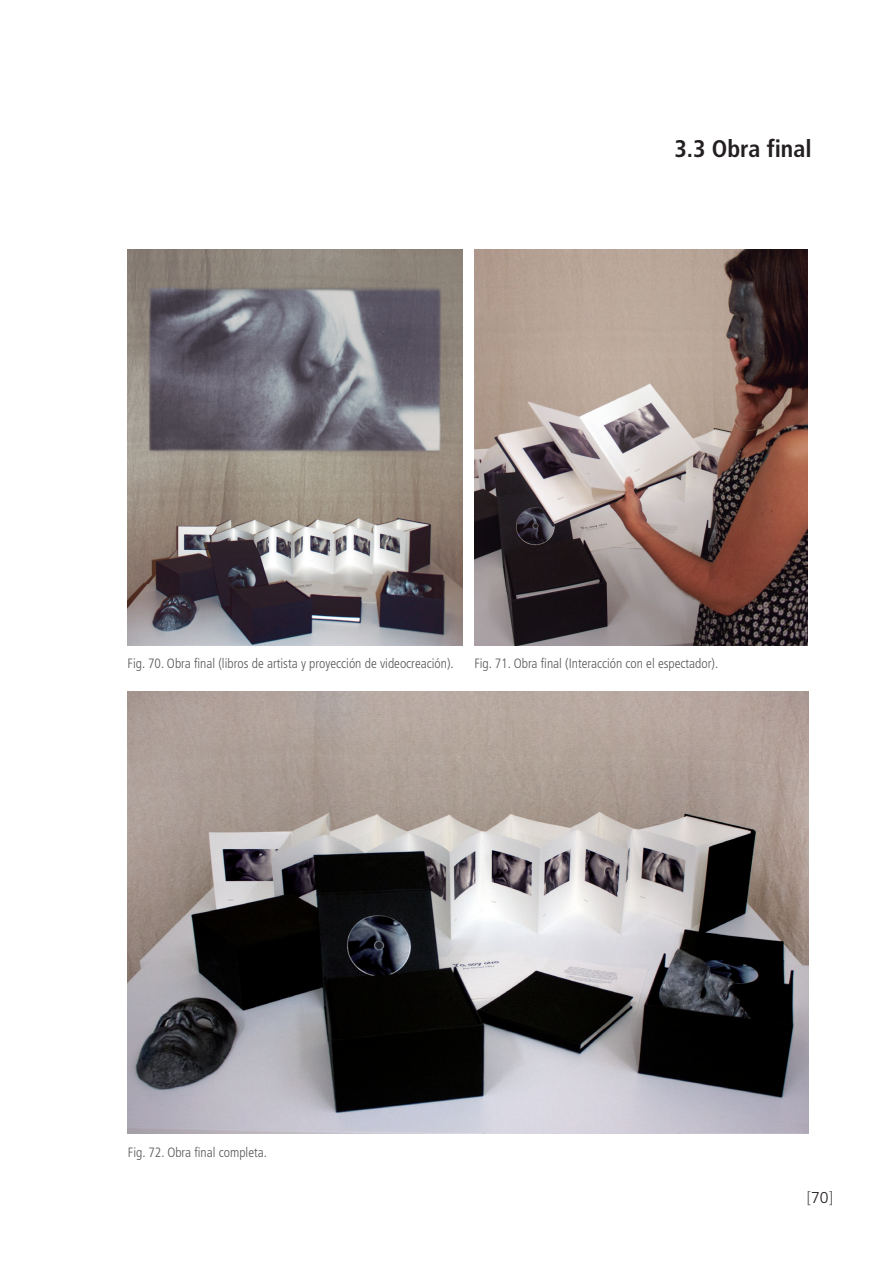
<style>
.page{position:relative;width:893px;height:1263px;background:#fff}
.page>*{position:absolute;margin:0;border:0;box-sizing:border-box;transform-origin:0 0}
.t1{font:700 condensed 24px "Frutiger";color:#231f20}
.t2{font:300 15.75px "Frutiger";color:#57585a}
.t3{font:300 condensed 13.5px "Frutiger";color:#57585a}
.s1{color:#231f20}
</style>
<div class="page">
<img style="left:128px;top:250px;width:334px;height:395px">
<img style="left:128px;top:692px;width:680px;height:442px">
<img style="left:474px;top:250px;width:334px;height:395px">
<h1 class="t1" style="left:674px;top:134px;width:139px">3.3 Obra final</h1>
<p class="t3" style="left:128px;top:656px;width:328px">Fig. 70. Obra final (libros de artista y proyección de videocreación).</p>
<p class="t3" style="left:474px;top:656px;width:245px">Fig. 71. Obra final (Interacción con el espectador).</p>
<p class="t3" style="left:128px;top:1144px;width:141px">Fig. 72. Obra final completa.</p>
<p class="t2" style="left:807px;top:1189px;width:28px">[<span class="s1">70</span>]</p>
</div>
